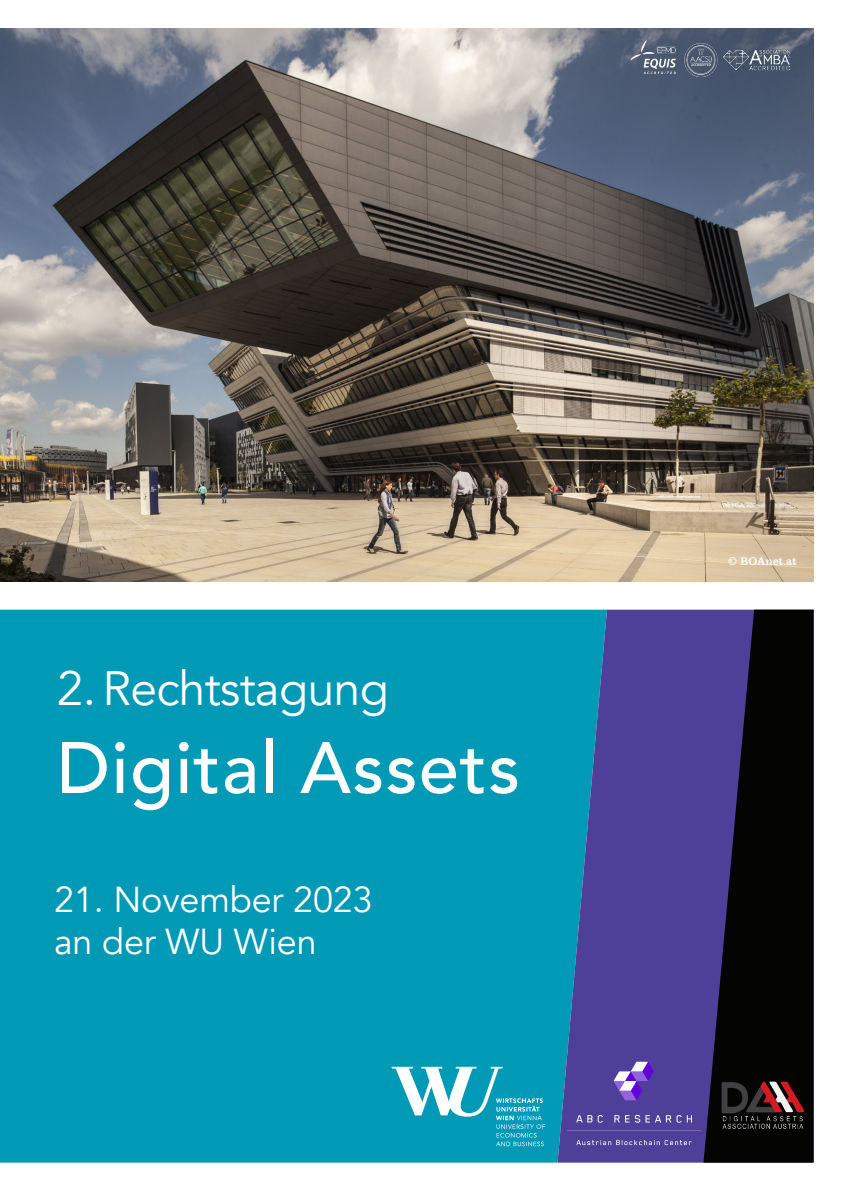
<style>
.page{position:relative;width:842px;height:1191px;background:#fff}
.page>*{position:absolute;margin:0;border:0;box-sizing:border-box;transform-origin:0 0}
.t1{font:500 72px "Avenir";letter-spacing:.02em;color:#fff}
.t2{font:48px "Avenir";letter-spacing:-.015em;color:#fff}
.t3{font:36px "Avenir";letter-spacing:-.005em;color:#fff}
.t4{font:11.6px "Clarendon LT Std";letter-spacing:-.01em;color:#fff}
</style>
<div class="page">
<div style="left:0;top:609px;width:557px;height:553px;background:#009ab7"></div>
<svg style="left:557px;top:609px;width:146px;height:553px;background:#404f9e"></svg>
<svg style="left:703px;top:609px;width:111px;height:553px;background:#171429"></svg>
<img style="left:0;top:28px;width:814px;height:553px">
<img style="left:631px;top:40px;width:159px;height:36px">
<svg style="left:391px;top:1066px;width:154px;height:80px"></svg>
<svg style="left:576px;top:1140px;width:116px;height:5px"></svg>
<hr style="left:567px;top:1130px;width:134px;height:1px;background:#8064ab">
<svg style="left:576px;top:1115px;width:16px;height:7px"></svg>
<svg style="left:598px;top:1115px;width:5px;height:7px"></svg>
<svg style="left:614px;top:1115px;width:78px;height:7px"></svg>
<img style="left:719px;top:1080px;width:89px;height:50px">
<svg style="left:613px;top:1061px;width:41px;height:39px"></svg>
<p class="t2" style="left:57px;top:660px;width:334px">2. Rechtstagung</p>
<p class="t1" style="left:57px;top:705px;width:465px">Digital Assets</p>
<p class="t3" style="left:54px;top:878px;width:320px">21. November 2023</p>
<p class="t3" style="left:54px;top:920px;width:264px">an der WU Wien</p>
<p class="t4" style="left:728px;top:554px;width:70px">© BOAnet.at</p>
</div>
